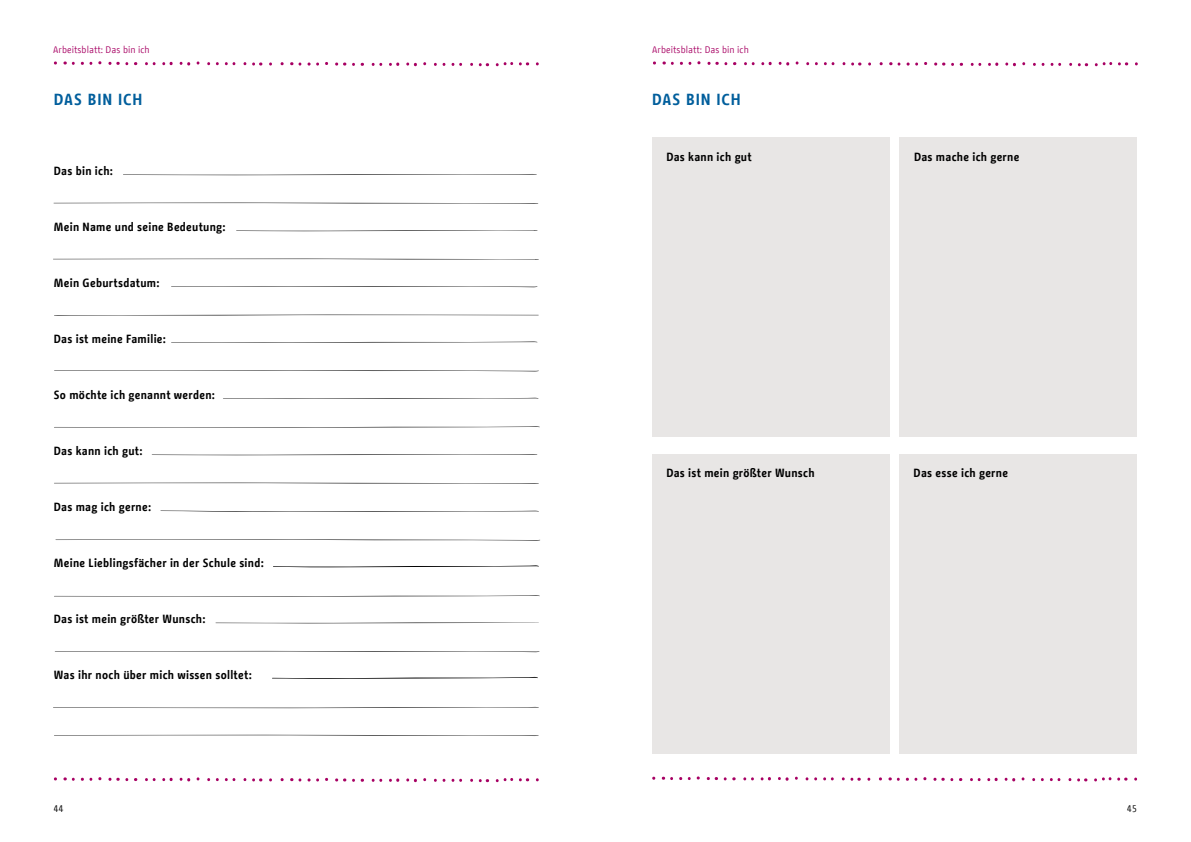
<style>
.page{position:relative;width:1191px;height:842px;background:#fff}
.page>*{position:absolute;margin:0;border:0;box-sizing:border-box;transform-origin:0 0}
.Arbeitsblatt_U1{font:700 16px "BMF Change";letter-spacing:.06em;color:#005e9c}
.Zwischenüberschrift_H4_11_8_14_pt{font:700 11.8px "BMF Change";letter-spacing:.025em;color:#000}
.Kolumnentitel_9_5_pt{font:9.5px "BMF Change";letter-spacing:.01em;color:#a70063}
.t1{font:9.5px "BMF Change";color:#000}
</style>
<div class="page">
<div style="left:652px;top:137px;width:237px;height:300px;background:#e8e6e5"></div>
<div style="left:652px;top:454px;width:237px;height:299px;background:#e8e6e5"></div>
<div style="left:900px;top:137px;width:237px;height:300px;background:#e8e6e5"></div>
<div style="left:900px;top:454px;width:237px;height:299px;background:#e8e6e5"></div>
<svg style="left:123px;top:174px;width:414px;height:1px"></svg>
<svg style="left:53px;top:203px;width:485px;height:1px"></svg>
<svg style="left:236px;top:230px;width:301px;height:1px"></svg>
<svg style="left:53px;top:259px;width:486px;height:1px"></svg>
<svg style="left:171px;top:286px;width:366px;height:1px"></svg>
<svg style="left:54px;top:315px;width:485px;height:1px"></svg>
<svg style="left:171px;top:341px;width:366px;height:2px"></svg>
<svg style="left:54px;top:370px;width:485px;height:1px"></svg>
<svg style="left:223px;top:398px;width:315px;height:1px"></svg>
<svg style="left:54px;top:426px;width:486px;height:2px"></svg>
<svg style="left:151px;top:454px;width:386px;height:1px"></svg>
<svg style="left:54px;top:483px;width:485px;height:1px"></svg>
<svg style="left:168px;top:511px;width:371px;height:1px"></svg>
<svg style="left:55px;top:539px;width:485px;height:2px"></svg>
<svg style="left:273px;top:565px;width:266px;height:2px"></svg>
<svg style="left:54px;top:595px;width:486px;height:2px"></svg>
<svg style="left:215px;top:622px;width:324px;height:1px"></svg>
<svg style="left:54px;top:651px;width:485px;height:1px"></svg>
<svg style="left:272px;top:677px;width:266px;height:2px"></svg>
<svg style="left:53px;top:707px;width:486px;height:1px"></svg>
<svg style="left:54px;top:735px;width:485px;height:1px"></svg>
<svg style="left:63px;top:61px;width:38px;height:4px"></svg>
<svg style="left:108px;top:62px;width:29px;height:3px"></svg>
<svg style="left:145px;top:62px;width:11px;height:3px"></svg>
<svg style="left:162px;top:62px;width:11px;height:3px"></svg>
<svg style="left:179px;top:62px;width:11px;height:4px"></svg>
<svg style="left:207px;top:62px;width:29px;height:3px"></svg>
<svg style="left:243px;top:62px;width:19px;height:4px"></svg>
<svg style="left:290px;top:62px;width:29px;height:4px"></svg>
<svg style="left:335px;top:63px;width:20px;height:3px"></svg>
<svg style="left:371px;top:63px;width:28px;height:3px"></svg>
<svg style="left:406px;top:63px;width:11px;height:3px"></svg>
<svg style="left:434px;top:63px;width:28px;height:3px"></svg>
<svg style="left:470px;top:63px;width:19px;height:3px"></svg>
<svg style="left:495px;top:62px;width:34px;height:4px"></svg>
<svg style="left:63px;top:777px;width:38px;height:4px"></svg>
<svg style="left:108px;top:778px;width:29px;height:3px"></svg>
<svg style="left:145px;top:778px;width:11px;height:3px"></svg>
<svg style="left:162px;top:778px;width:11px;height:3px"></svg>
<svg style="left:179px;top:778px;width:11px;height:3px"></svg>
<svg style="left:207px;top:778px;width:29px;height:3px"></svg>
<svg style="left:243px;top:778px;width:19px;height:3px"></svg>
<svg style="left:280px;top:778px;width:4px;height:3px"></svg>
<svg style="left:290px;top:778px;width:29px;height:3px"></svg>
<svg style="left:335px;top:778px;width:20px;height:4px"></svg>
<svg style="left:371px;top:778px;width:28px;height:4px"></svg>
<svg style="left:406px;top:778px;width:11px;height:4px"></svg>
<svg style="left:434px;top:779px;width:28px;height:3px"></svg>
<svg style="left:470px;top:779px;width:19px;height:3px"></svg>
<svg style="left:495px;top:778px;width:34px;height:4px"></svg>
<svg style="left:662px;top:776px;width:37px;height:4px"></svg>
<svg style="left:706px;top:777px;width:29px;height:3px"></svg>
<svg style="left:743px;top:777px;width:11px;height:3px"></svg>
<svg style="left:760px;top:777px;width:11px;height:3px"></svg>
<svg style="left:778px;top:777px;width:10px;height:4px"></svg>
<svg style="left:805px;top:777px;width:29px;height:3px"></svg>
<svg style="left:841px;top:777px;width:19px;height:4px"></svg>
<svg style="left:888px;top:777px;width:38px;height:4px"></svg>
<svg style="left:933px;top:778px;width:11px;height:3px"></svg>
<svg style="left:970px;top:778px;width:27px;height:3px"></svg>
<svg style="left:1004px;top:778px;width:11px;height:3px"></svg>
<svg style="left:1032px;top:778px;width:29px;height:3px"></svg>
<svg style="left:1068px;top:778px;width:19px;height:3px"></svg>
<svg style="left:1094px;top:777px;width:33px;height:4px"></svg>
<svg style="left:662px;top:61px;width:38px;height:4px"></svg>
<svg style="left:707px;top:62px;width:11px;height:3px"></svg>
<svg style="left:724px;top:62px;width:12px;height:3px"></svg>
<svg style="left:744px;top:62px;width:11px;height:3px"></svg>
<svg style="left:761px;top:62px;width:10px;height:3px"></svg>
<svg style="left:778px;top:62px;width:11px;height:4px"></svg>
<svg style="left:806px;top:62px;width:29px;height:3px"></svg>
<svg style="left:842px;top:62px;width:19px;height:4px"></svg>
<svg style="left:889px;top:62px;width:29px;height:4px"></svg>
<svg style="left:934px;top:63px;width:29px;height:3px"></svg>
<svg style="left:970px;top:63px;width:11px;height:3px"></svg>
<svg style="left:988px;top:63px;width:10px;height:3px"></svg>
<svg style="left:1005px;top:62px;width:20px;height:4px"></svg>
<svg style="left:1033px;top:63px;width:28px;height:3px"></svg>
<svg style="left:1069px;top:63px;width:19px;height:3px"></svg>
<svg style="left:1094px;top:62px;width:34px;height:4px"></svg>
<p class="Kolumnentitel_9_5_pt" style="left:53px;top:43px;width:98px">Arbeitsblatt: Das bin ich</p>
<p class="Kolumnentitel_9_5_pt" style="left:652px;top:43px;width:98px">Arbeitsblatt: Das bin ich</p>
<p class="Arbeitsblatt_U1" style="left:54px;top:88px;width:90px">DAS BIN ICH</p>
<p class="Arbeitsblatt_U1" style="left:652px;top:88px;width:90px">DAS BIN ICH</p>
<p class="Zwischenüberschrift_H4_11_8_14_pt" style="left:54px;top:162px;width:61px">Das bin ich:</p>
<p class="Zwischenüberschrift_H4_11_8_14_pt" style="left:54px;top:218px;width:173px">Mein Name und seine Bedeutung:</p>
<p class="Zwischenüberschrift_H4_11_8_14_pt" style="left:54px;top:274px;width:107px">Mein Geburtsdatum:</p>
<p class="Zwischenüberschrift_H4_11_8_14_pt" style="left:54px;top:330px;width:114px">Das ist meine Familie:</p>
<p class="Zwischenüberschrift_H4_11_8_14_pt" style="left:54px;top:386px;width:163px">So möchte ich genannt werden:</p>
<p class="Zwischenüberschrift_H4_11_8_14_pt" style="left:54px;top:442px;width:90px">Das kann ich gut:</p>
<p class="Zwischenüberschrift_H4_11_8_14_pt" style="left:54px;top:498px;width:99px">Das mag ich gerne:</p>
<p class="Zwischenüberschrift_H4_11_8_14_pt" style="left:54px;top:554px;width:211px">Meine Lieblingsfächer in der Schule sind:</p>
<p class="Zwischenüberschrift_H4_11_8_14_pt" style="left:54px;top:610px;width:153px">Das ist mein größter Wunsch:</p>
<p class="Zwischenüberschrift_H4_11_8_14_pt" style="left:54px;top:666px;width:199px">Was ihr noch über mich wissen solltet:</p>
<p class="Zwischenüberschrift_H4_11_8_14_pt" style="left:666px;top:148px;width:87px">Das kann ich gut</p>
<p class="Zwischenüberschrift_H4_11_8_14_pt" style="left:914px;top:148px;width:107px">Das mache ich gerne</p>
<p class="Zwischenüberschrift_H4_11_8_14_pt" style="left:666px;top:465px;width:150px">Das ist mein größter Wunsch</p>
<p class="Zwischenüberschrift_H4_11_8_14_pt" style="left:913px;top:465px;width:96px">Das esse ich gerne</p>
<p class="t1" style="left:54px;top:802px;width:11px">44</p>
<p class="t1" style="left:1127px;top:802px;width:11px">45</p>
</div>
